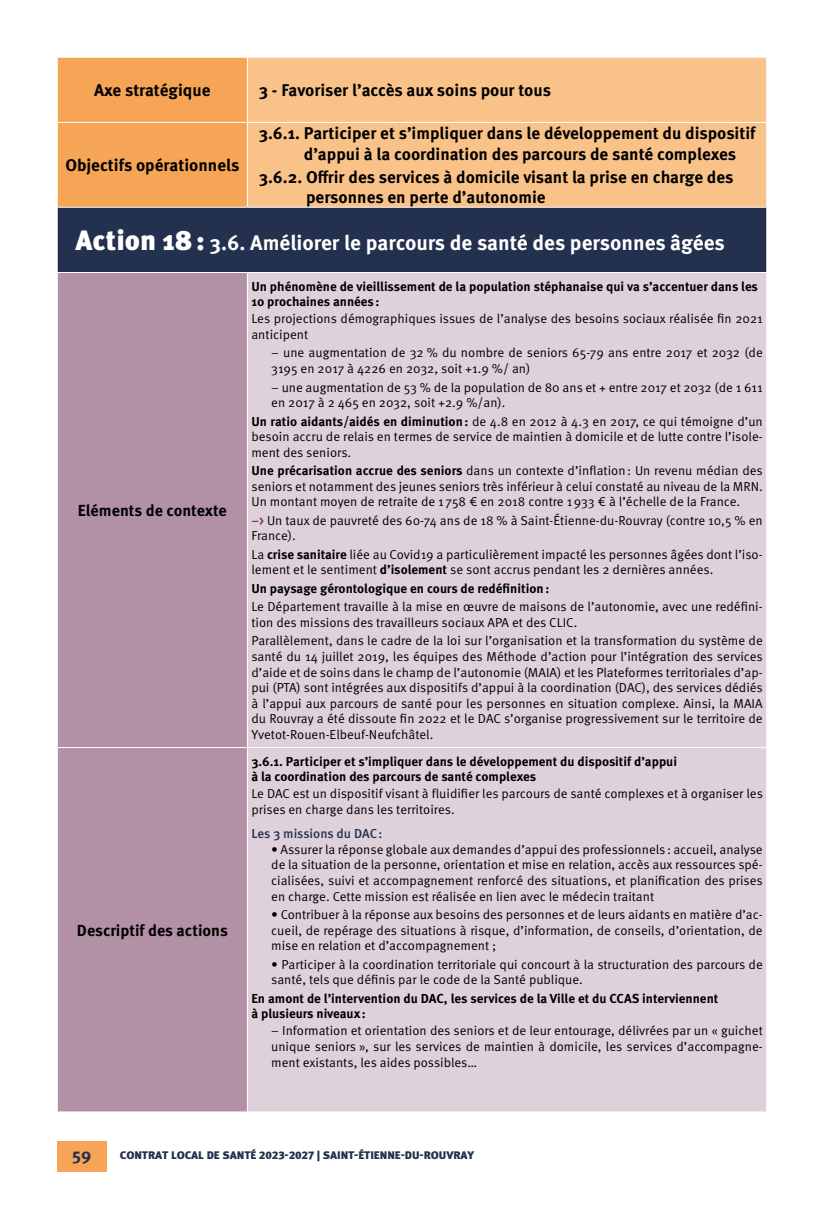
<style>
.page{position:relative;width:823px;height:1205px;background:#fff}
.page>*{position:absolute;margin:0;border:0;box-sizing:border-box;transform-origin:0 0}
.t1{font:700 21px "Meta Pro";color:#fff}
.t2{font:700 17px/20.4px "Meta Pro";color:#000}
.t3{font:700 17px "Meta Pro";color:#24314e;scale:1.06 1}
.t4{font:700 16px "Meta Pro";color:#000}
.t5{font:13px/15.6px "Meta Pro Norm";color:#000}
.t6{font:700 13px/15.6px "Meta Pro";color:#000}
.t7{font:500 13px "Meta Pro";letter-spacing:-.005em;color:#24314e}
.t8{font:900 11px "Meta Pro";letter-spacing:-.005em;color:#24314e;scale:1.06 1}
.s1{font-weight:900;font-size:28px}
.s2{font-family:"Meta Pro";font-weight:700}
.s3{font-family:"Meta Pro";font-weight:500;color:#743060}
</style>
<div class="page">
<div style="left:57px;top:1141px;width:50px;height:30px;background:#f5a555"></div>
<div style="left:58px;top:58px;width:189px;height:149px;background:#f5a555"></div>
<div style="left:248px;top:58px;width:517px;height:149px;background:#f9c289"></div>
<div style="left:57px;top:207px;width:709px;height:65px;background:#24314e"></div>
<div style="left:58px;top:273px;width:189px;height:838px;background:#b290a5"></div>
<div style="left:248px;top:273px;width:517px;height:838px;background:#dfd1da"></div>
<hr style="left:57px;top:122px;width:190px;height:1px;background:#fff">
<hr style="left:247px;top:122px;width:519px;height:1px;background:#fff">
<hr style="left:57px;top:207px;width:190px;height:1px;background:#fff">
<hr style="left:57px;top:208px;width:1px;height:64px;background:#fff">
<hr style="left:247px;top:207px;width:519px;height:1px;background:#fff">
<hr style="left:765px;top:208px;width:1px;height:64px;background:#fff">
<hr style="left:57px;top:747px;width:190px;height:1px;background:#fff">
<hr style="left:247px;top:747px;width:519px;height:1px;background:#fff">
<h2 class="t2" style="left:94px;top:79px;width:118px">Axe stratégique</h2>
<h2 class="t2" style="left:258px;top:79px;width:294px">3 - Favoriser l’accès aux soins pour tous</h2>
<h2 class="t2" style="left:303px;top:122px;width:453px;text-indent:-45px">3.6.1. Participer et s’impliquer dans le développement du dispositif d’appui à la coordination des parcours de santé complexes</h2>
<h2 class="t2" style="left:306px;top:166px;width:428px;text-indent:-47px">3.6.2. Offrir des services à domicile visant la prise en charge des personnes en perte d’autonomie</h2>
<h1 class="t1" style="left:75px;top:227px;width:650px"><span class="s1">Action 18:</span> 3.6. Améliorer le parcours de santé des personnes âgées</h1>
<h2 class="t2" style="left:65px;top:154px;width:175px">Objectifs opérationnels</h2>
<p class="t4" style="left:78px;top:498px;width:150px">Eléments de contexte</p>
<p class="t4" style="left:77px;top:918px;width:152px">Descriptif des actions</p>
<p class="t6" style="left:251px;top:278px;width:508px">Un phénomène de vieillissement de la population stéphanaise qui va s’accentuer dans les<br>10 prochaines années:</p>
<p class="t5" style="left:251px;top:310px;width:512px">Les projections démographiques issues de l’analyse des besoins sociaux réalisée fin 2021 anticipent</p>
<p class="t5" style="left:271px;top:344px;width:492px">– une augmentation de 32 % du nombre de seniors 65-79 ans entre 2017 et 2032 (de<br>3195 en 2017 à 4226 en 2032, soit +1.9 %/ an)</p>
<p class="t5" style="left:271px;top:378px;width:492px">– une augmentation de 53 % de la population de 80 ans et + entre 2017 et 2032 (de 1 611 en 2017 à 2 465 en 2032, soit +2.9 %/an).</p>
<p class="t5" style="left:251px;top:412px;width:512px;text-align:justify"><span class="s2">Un ratio aidants/aidés en diminution:</span> de 4.8 en 2012 à 4.3 en 2017, ce qui témoigne d’un besoin accru de relais en termes de service de maintien à domicile et de lutte contre l’isole&shy;ment des seniors.</p>
<p class="t5" style="left:251px;top:462px;width:512px;text-align:justify"><span class="s2">Une précarisation accrue des seniors</span> dans un contexte d’inflation: Un revenu médian des seniors et notamment des jeunes seniors très inférieur à celui constaté au niveau de la MRN.<br>Un montant moyen de retraite de 1758 € en 2018 contre 1933 € à l’échelle de la France.</p>
<p class="t5" style="left:251px;top:512px;width:512px"><span class="s3">–&gt;</span> Un taux de pauvreté des 60-74 ans de 18 % à Saint-Étienne-du-Rouvray (contre 10,5 % en<br>France).</p>
<p class="t5" style="left:251px;top:546px;width:512px">La <span class="s2">crise sanitaire</span> liée au Covid19 a particulièrement impacté les personnes âgées dont l’iso&shy;lement et le sentiment <span class="s2">d’isolement</span> se sont accrus pendant les 2 dernières années.</p>
<p class="t6" style="left:251px;top:580px;width:299px">Un paysage gérontologique en cours de redéfinition:</p>
<p class="t5" style="left:251px;top:598px;width:512px">Le Département travaille à la mise en œuvre de maisons de l’autonomie, avec une redéfini&shy;tion des missions des travailleurs sociaux APA et des CLIC.</p>
<p class="t5" style="left:251px;top:632px;width:512px;text-align:justify">Parallèlement, dans le cadre de la loi sur l’organisation et la transformation du système de santé du 14 juillet 2019, les équipes des Méthode d’action pour l’intégration des services d’aide et de soins dans le champ de l’autonomie (MAIA) et les Plateformes territoriales d’ap&shy;pui (PTA) sont intégrées aux dispositifs d’appui à la coordination (DAC), des services dédiés à l’appui aux parcours de santé pour les personnes en situation complexe. Ainsi, la MAIA du Rouvray a été dissoute fin 2022 et le DAC s’organise progressivement sur le territoire de Yvetot-Rouen-Elbeuf-Neufchâtel.</p>
<p class="t6" style="left:251px;top:753px;width:427px">3.6.1. Participer et s’impliquer dans le développement du dispositif d’appui à la coordination des parcours de santé complexes</p>
<p class="t5" style="left:251px;top:785px;width:512px">Le DAC est un dispositif visant à fluidifier les parcours de santé complexes et à organiser les prises en charge dans les territoires.</p>
<p class="t7" style="left:251px;top:823px;width:132px">Les 3 missions du DAC:</p>
<p class="t5" style="left:271px;top:840px;width:492px;text-align:justify">• Assurer la réponse globale aux demandes d’appui des professionnels: accueil, analyse de la situation de la personne, orientation et mise en relation, accès aux ressources spé&shy;cialisées, suivi et accompagnement renforcé des situations, et planification des prises en charge. Cette mission est réalisée en lien avec le médecin traitant</p>
<p class="t5" style="left:271px;top:906px;width:492px;text-align:justify">• Contribuer à la réponse aux besoins des personnes et de leurs aidants en matière d’ac&shy;cueil, de repérage des situations à risque, d’information, de conseils, d’orientation, de mise en relation et d’accompagnement ;</p>
<p class="t5" style="left:271px;top:955px;width:492px">• Participer à la coordination territoriale qui concourt à la structuration des parcours de santé, tels que définis par le code de la Santé publique.</p>
<p class="t6" style="left:251px;top:989px;width:468px">En amont de l’intervention du DAC, les services de la Ville et du CCAS interviennent à plusieurs niveaux:</p>
<p class="t5" style="left:271px;top:1022px;width:493px;text-align:justify">– Information et orientation des seniors et de leur entourage, délivrées par un « guichet unique seniors », sur les services de maintien à domicile, les services d’accompagne&shy;ment existants, les aides possibles…</p>
<h2 class="t3" style="left:72px;top:1143px;width:19px">59</h2>
<p class="t8" style="left:120px;top:1147px;width:336px">CONTRAT LOCAL DE SANTÉ 2023-2027 | SAINT-ÉTIENNE-DU-ROUVRAY</p>
</div>
